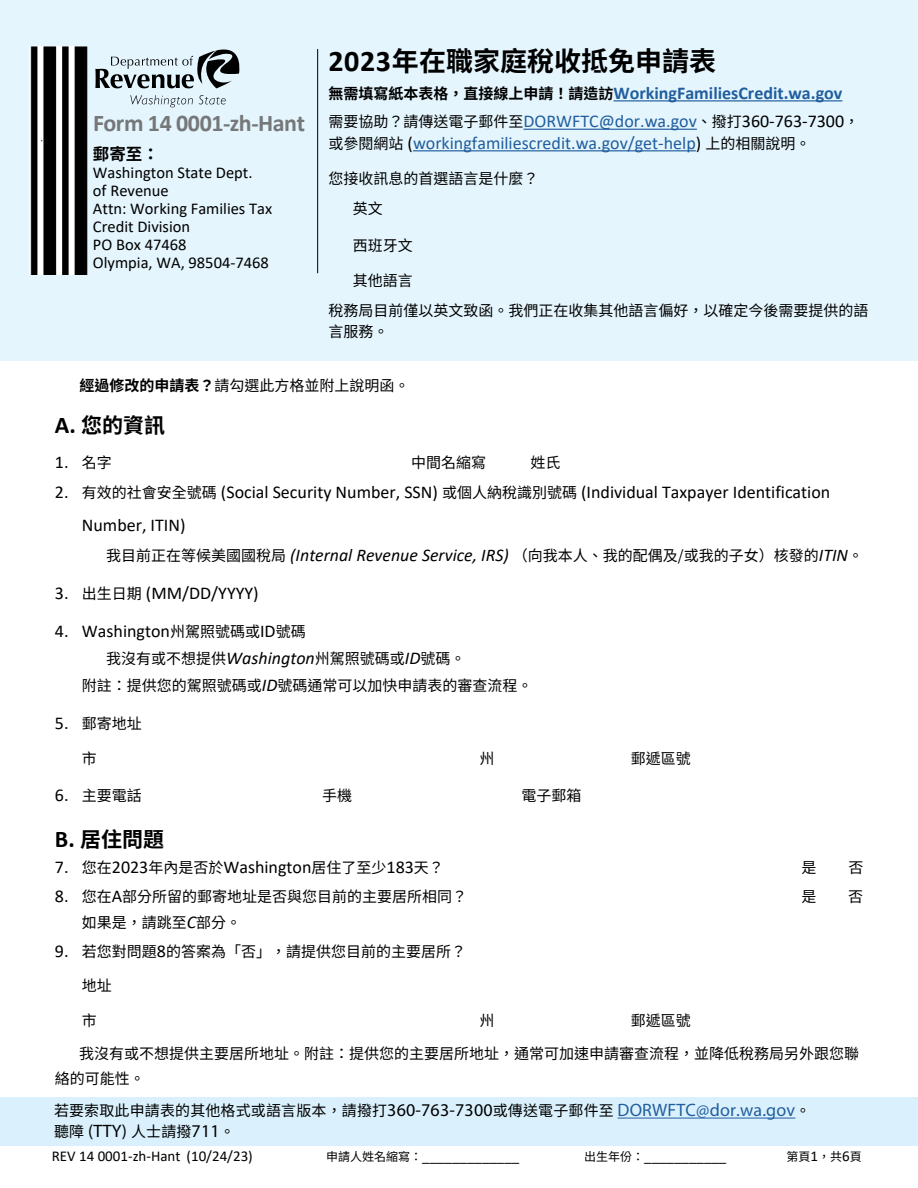
<style>
.page{position:relative;width:918px;height:1188px;background:#fff}
.page>*{position:absolute;margin:0;border:0;box-sizing:border-box;transform-origin:0 0}
.Heading_1__Title_of_form{font:700 27px "Noto Sans TC";color:#000}
.Form_number_at_top{font:700 24px "Calibri";letter-spacing:-.02em;color:#757779}
.Normal__P{font:700 21px "Noto Sans TC";color:#000}
.Normal__P-2{font:18px/33px "Calibri";color:#000}
.Normal__P-3{font:18px/21.6px "Calibri";color:#215e9e}
.Normal__P-4{font:700 18px "Calibri";color:#215e9e}
.t1{font:18px "Myriad Pro";letter-spacing:.01em;color:#000}
.Normal__P-5{font:16.5px/18px "Calibri";color:#000}
.Normal__P-6{font:700 16.5px "Noto Sans TC";color:#000}
.Normal__P-7{font:15px/27px "Noto Sans TC";color:#000}
.t2{font:15px "Calibri";color:#000}
.t3{font:12px "Noto Sans TC";color:#000}
.s1{font-family:"Calibri";font-size:30px}
.s2{font-family:"Noto Sans TC";font-size:15px;color:#000}
.s3{color:#000}
.s4{font-weight:700}
.s5{font-family:"Calibri";font-size:24px}
.s6{font-family:"Noto Sans TC";font-size:15px}
.s7{font-family:"Calibri";font-style:italic;font-size:17.85px}
.s8{font-family:"Calibri";font-style:italic;font-size:18px}
.s9{font-family:"Calibri";font-size:18px}
.s10{font-family:"Myriad Pro";font-size:18px}
.s11{font-family:"Myriad Pro";font-size:18px;color:#215e9e}
.s12{font-family:"Noto Sans TC";font-size:12px}
.s13{font-family:"Calibri";font-size:15px}
</style>
<div class="page">
<div style="left:0;top:0;width:918px;height:361px;background:#e4f5fd"></div>
<svg style="left:130px;top:95px;width:63px;height:12px"></svg>
<svg style="left:199px;top:95px;width:27px;height:9px"></svg>
<svg style="left:95px;top:49px;width:145px;height:39px"></svg>
<div style="left:0;top:1097px;width:918px;height:49px;background:#daf1fd"></div>
<hr style="left:618px;top:1118px;width:177px;height:1px;background:#215e9e">
<img style="left:30px;top:46px;width:57px;height:228px">
<hr style="left:317px;top:49px;width:1px;height:224px;background:#000">
<hr style="left:614px;top:100px;width:228px;height:1px;background:#215e9e">
<hr style="left:524px;top:129px;width:173px;height:1px;background:#215e9e">
<hr style="left:413px;top:150px;width:283px;height:1px;background:#215e9e">
<p class="Form_number_at_top" style="left:93px;top:106px;width:214px">Form 14 0001-zh-Hant</p>
<p class="Normal__P-6" style="left:93px;top:145px;width:67px">郵寄至：</p>
<p class="Normal__P-5" style="left:93px;top:163px;width:161px">Washington State Dept. of Revenue</p>
<p class="Normal__P-5" style="left:93px;top:199px;width:181px">Attn: Working Families Tax<br>Credit Division</p>
<p class="Normal__P-5" style="left:93px;top:235px;width:95px">PO Box 47468</p>
<p class="Normal__P-5" style="left:93px;top:253px;width:177px">Olympia, WA, 98504-7468</p>
<h1 class="Heading_1__Title_of_form" style="left:328px;top:45px;width:389px"><span class="s1">2023</span>年在職家庭稅收抵免申請表</h1>
<p class="Normal__P-4" style="left:328px;top:80px;width:515px"><span class="s2">無需填寫紙本表格，直接線上申請！請造訪</span>WorkingFamiliesCredit.wa.gov</p>
<p class="Normal__P-3" style="left:328px;top:110px;width:532px"><span class="s2">需要協助？請傳送電子郵件至</span>DORWFTC@dor.wa.gov<span class="s2">、撥打</span><span class="s3">360-763-7300</span><span class="s2">，或參閱網站</span> <span class="s3">(</span>workingfamiliescredit.wa.gov/get-help<span class="s3">)</span> <span class="s2">上的相關說明。</span></p>
<p class="Normal__P-7" style="left:328px;top:165px;width:211px">您接收訊息的首選語言是什麼？</p>
<p class="Normal__P-7" style="left:353px;top:195px;width:31px">英文</p>
<p class="Normal__P-7" style="left:353px;top:232px;width:61px">西班牙文</p>
<p class="Normal__P-7" style="left:353px;top:267px;width:61px">其他語言</p>
<p class="Normal__P-7" style="left:328px;top:300px;width:541px;line-height:21px">稅務局目前僅以英文致函。我們正在收集其他語言偏好，以確定今後需要提供的語言服務。</p>
<p class="Normal__P-7" style="left:80px;top:372px;width:332px"><span class="s4">經過修改的申請表？</span>請勾選此方格並附上說明函。</p>
<p class="Normal__P" style="left:55px;top:413px;width:112px"><span class="s5">A.</span> 您的資訊</p>
<p class="Normal__P-2" style="left:55px;top:445px;width:58px">1. <span class="s6">名字</span></p>
<p class="Normal__P-7" style="left:411px;top:449px;width:76px">中間名縮寫</p>
<p class="Normal__P-7" style="left:530px;top:449px;width:31px">姓氏</p>
<p class="Normal__P-2" style="left:82px;top:475px;width:750px;text-indent:-27px">2. <span class="s6">有效的社會安全號碼</span> (Social Security Number, SSN) <span class="s6">或個人納稅識別號碼</span> (Individual Taxpayer Identification<br>Number, ITIN)</p>
<p class="Normal__P-7" style="left:106px;top:542px;width:758px">我目前正在等候美國國稅局 <span class="s7">(Internal Revenue Service, IRS)</span> （向我本人、我的配偶及/或我的子女）核發的<span class="s7">ITIN</span>。</p>
<p class="Normal__P-2" style="left:55px;top:576px;width:205px">3. <span class="s6">出生日期</span> (MM/DD/YYYY)</p>
<p class="Normal__P-2" style="left:55px;top:614px;width:252px">4. Washington<span class="s6">州駕照號碼或</span>ID<span class="s6">號碼</span></p>
<p class="Normal__P-7" style="left:82px;top:645px;width:452px;text-indent:24px">我沒有或不想提供<span class="s8">Washington</span>州駕照號碼或<span class="s8">ID</span>號碼。<br>附註：提供您的駕照號碼或<span class="s8">ID</span>號碼通常可以加快申請表的審查流程。</p>
<p class="Normal__P-7" style="left:55px;top:711px;width:88px"><span class="s9">5.</span> 郵寄地址</p>
<p class="Normal__P-7" style="left:82px;top:745px;width:16px">市</p>
<p class="Normal__P-7" style="left:480px;top:745px;width:16px">州</p>
<p class="Normal__P-7" style="left:631px;top:745px;width:61px">郵遞區號</p>
<p class="Normal__P-7" style="left:55px;top:782px;width:88px"><span class="s9">6.</span> 主要電話</p>
<p class="Normal__P-7" style="left:322px;top:782px;width:31px">手機</p>
<p class="Normal__P-7" style="left:521px;top:782px;width:61px">電子郵箱</p>
<p class="Normal__P" style="left:55px;top:828px;width:111px"><span class="s5">B.</span> 居住問題</p>
<p class="Normal__P-2" style="left:55px;top:850px;width:391px">7. <span class="s6">您在</span>2023<span class="s6">年內是否於</span>Washington<span class="s6">居住了至少</span>183<span class="s6">天？</span></p>
<p class="Normal__P-7" style="left:802px;top:854px;width:16px">是</p>
<p class="Normal__P-7" style="left:848px;top:854px;width:16px">否</p>
<p class="Normal__P-7" style="left:55px;top:883px;width:414px"><span class="s9">8.</span> 您在<span class="s9">A</span>部分所留的郵寄地址是否與您目前的主要居所相同？</p>
<p class="Normal__P-7" style="left:802px;top:883px;width:16px">是</p>
<p class="Normal__P-7" style="left:848px;top:883px;width:16px">否</p>
<p class="Normal__P-7" style="left:82px;top:909px;width:161px">如果是，請跳至<span class="s8">C</span>部分。</p>
<p class="Normal__P-7" style="left:55px;top:938px;width:413px"><span class="s9">9.</span> 若您對問題<span class="s9">8</span>的答案為「否」，請提供您目前的主要居所？</p>
<p class="Normal__P-7" style="left:82px;top:973px;width:31px">地址</p>
<p class="Normal__P-7" style="left:82px;top:1007px;width:16px">市</p>
<p class="Normal__P-7" style="left:480px;top:1007px;width:16px">州</p>
<p class="Normal__P-7" style="left:631px;top:1007px;width:61px">郵遞區號</p>
<p class="Normal__P-7" style="left:55px;top:1041px;width:806px;line-height:25.5px;text-indent:24px">我沒有或不想提供主要居所地址。附註：提供您的主要居所地址，通常可加速申請審查流程，並降低稅務局另外跟您聯絡的可能性。</p>
<p class="Normal__P-7" style="left:54px;top:1098px;width:758px">若要索取此申請表的其他格式或語言版本，請撥打<span class="s10">360-763-7300</span>或傳送電子郵件至 <span class="s11">DORWFTC@dor.wa.gov</span>。</p>
<p class="t1" style="left:54px;top:1120px;width:182px"><span class="s6">聽障</span> (TTY) <span class="s6">人士請撥</span>711<span class="s6">。</span></p>
<p class="t2" style="left:52px;top:1145px;width:203px">REV 14 0001-zh-Hant (10/24/23)</p>
<p class="t2" style="left:326px;top:1145px;width:195px"><span class="s12">申請人姓名縮寫：</span>_____________</p>
<p class="t2" style="left:584px;top:1145px;width:144px"><span class="s12">出生年份：</span>___________</p>
<p class="t3" style="left:787px;top:1150px;width:77px">第頁<span class="s13">1</span>，共<span class="s13">6</span>頁</p>
</div>
